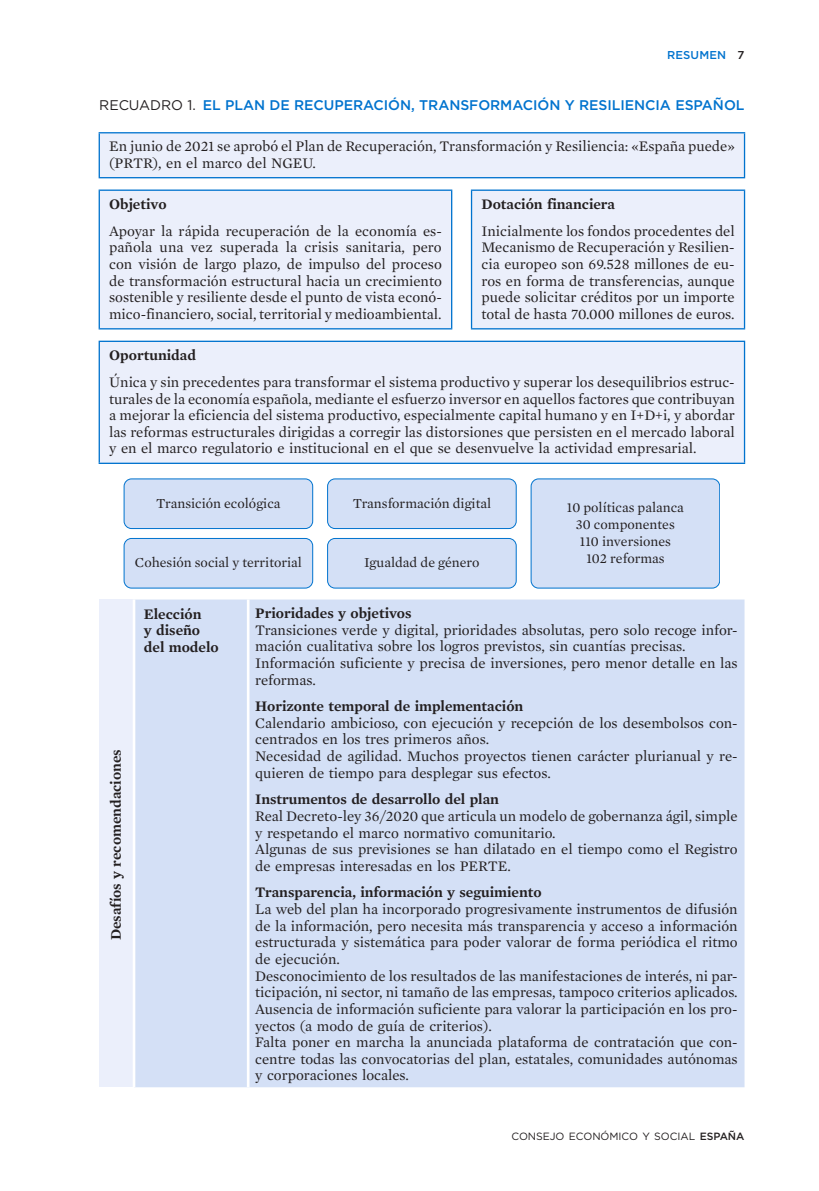
<style>
.page{position:relative;width:819px;height:1191px;background:#fff}
.page>*{position:absolute;margin:0;border:0;box-sizing:border-box;transform-origin:0 0}
.t1{font:14.88px/16.6px "Mercury Text G1";color:#231f20}
.t2{font:600 14.88px/16.6px "Mercury Text G1";color:#231f20}
.t3{font:14px/16.8px "Mercury Text G1";color:#231f20;text-align:center}
.t4{font:500 14px "Gotham";letter-spacing:-.005em;color:#0073ce}
.t5{font:500 11.38px "Gotham";letter-spacing:.01em;color:#0073ce}
.t6{font:10.5px "Gotham";letter-spacing:-.005em;color:#231f20}
.s1{color:#231f20}
.s2{font-weight:400;color:#231f20}
.s3{font-weight:500}
</style>
<div class="page">
<div style="left:99px;top:133px;width:645px;height:45px;background:#ebeffb"></div>
<hr style="left:99px;top:132px;width:646px;height:1px;background:#0073ce">
<hr style="left:99px;top:133px;width:1px;height:44px;background:#0073ce">
<hr style="left:743px;top:133px;width:2px;height:44px;background:#0073ce">
<hr style="left:99px;top:177px;width:646px;height:1px;background:#0073ce">
<div style="left:100px;top:190px;width:643px;height:139px;background:#ebeffb"></div>
<hr style="left:99px;top:189px;width:353px;height:2px;background:#0073ce">
<hr style="left:99px;top:191px;width:1px;height:137px;background:#0073ce">
<hr style="left:471px;top:189px;width:274px;height:2px;background:#0073ce">
<hr style="left:743px;top:191px;width:2px;height:137px;background:#0073ce">
<hr style="left:99px;top:328px;width:353px;height:1px;background:#0073ce">
<hr style="left:471px;top:328px;width:274px;height:1px;background:#0073ce">
<hr style="left:451px;top:191px;width:1px;height:137px;background:#0073ce">
<hr style="left:471px;top:191px;width:1px;height:137px;background:#0073ce">
<div style="left:99px;top:341px;width:645px;height:122px;background:#ebeffb"></div>
<hr style="left:99px;top:341px;width:646px;height:1px;background:#0073ce">
<hr style="left:99px;top:342px;width:1px;height:120px;background:#0073ce">
<hr style="left:743px;top:342px;width:2px;height:120px;background:#0073ce">
<hr style="left:99px;top:462px;width:646px;height:2px;background:#0073ce">
<div style="left:124px;top:479px;width:189px;height:49px;background:#d4e0f6;border-radius:7px"></div>
<div style="left:124px;top:478px;width:189px;height:51px;border:1px solid #0073ce;border-radius:7px"></div>
<div style="left:327px;top:479px;width:189px;height:49px;background:#d4e0f6;border-radius:7px"></div>
<div style="left:327px;top:478px;width:189px;height:51px;border:1px solid #0073ce;border-radius:7px"></div>
<div style="left:124px;top:538px;width:189px;height:50px;background:#d4e0f6;border-radius:7px"></div>
<div style="left:124px;top:538px;width:189px;height:50px;border:1px solid #0073ce;border-radius:7px"></div>
<div style="left:327px;top:538px;width:189px;height:50px;background:#d4e0f6;border-radius:7px"></div>
<div style="left:327px;top:538px;width:189px;height:50px;border:1px solid #0073ce;border-radius:7px"></div>
<div style="left:531px;top:479px;width:188px;height:109px;background:#d4e0f6;border-radius:7px"></div>
<div style="left:531px;top:478px;width:189px;height:110px;border:1px solid #0073ce;border-radius:7px"></div>
<div style="left:99px;top:599px;width:35px;height:488px;background:#ebeffb"></div>
<div style="left:135px;top:599px;width:609px;height:488px;background:#d4e0f6"></div>
<hr style="left:133px;top:599px;width:2px;height:488px;background:#fff">
<hr style="left:247px;top:599px;width:2px;height:488px;background:#fff">
<p class="t5" style="left:667px;top:47px;width:79px">RESUMEN <span class="s1">7</span></p>
<p class="t4" style="left:99px;top:96px;width:646px"><span class="s2">RECUADRO 1.</span> EL PLAN DE RECUPERACIÓN, TRANSFORMACIÓN Y RESILIENCIA ESPAÑOL</p>
<p class="t1" style="left:109px;top:138px;width:627px">En junio de 2021 se aprobó el Plan de Recuperación, Transformación y Resiliencia: «España puede» (PRTR), en el marco del NGEU.</p>
<p class="t2" style="left:109px;top:196px;width:59px">Objetivo</p>
<p class="t1" style="left:109px;top:222px;width:334px;text-align:justify">Apoyar la rápida recuperación de la economía es&shy;pañola una vez superada la crisis sanitaria, pero con visión de largo plazo, de impulso del proceso de transformación estructural hacia un crecimiento sostenible y resiliente desde el punto de vista econó&shy;mico-financiero, social, territorial y medioambiental.</p>
<p class="t2" style="left:481px;top:196px;width:135px">Dotación financiera</p>
<p class="t1" style="left:481px;top:223px;width:255px;text-align:justify">Inicialmente los fondos procedentes del Mecanismo de Recuperación y Resilien&shy;cia europeo son 69.528 millones de eu&shy;ros en forma de transferencias, aunque puede solicitar créditos por un importe total de hasta 70.000 millones de euros.</p>
<p class="t2" style="left:109px;top:347px;width:88px">Oportunidad</p>
<p class="t1" style="left:109px;top:374px;width:627px;text-align:justify">Única y sin precedentes para transformar el sistema productivo y superar los desequilibrios estruc&shy;turales de la economía española, mediante el esfuerzo inversor en aquellos factores que contribuyan a mejorar la eficiencia del sistema productivo, especialmente capital humano y en I+D+i, y abordar las reformas estructurales dirigidas a corregir las distorsiones que persisten en el mercado laboral y en el marco regulatorio e institucional en el que se desenvuelve la actividad empresarial.</p>
<p class="t3" style="left:156px;top:494px;width:126px">Transición ecológica</p>
<p class="t3" style="left:353px;top:494px;width:140px">Transformación digital</p>
<p class="t3" style="left:135px;top:554px;width:168px">Cohesión social y territorial</p>
<p class="t3" style="left:364px;top:554px;width:117px">Igualdad de género</p>
<p class="t3" style="left:567px;top:499px;width:119px">10 políticas palanca<br>30 componentes<br>110 inversiones<br>102 reformas</p>
<p class="t2" style="left:107px;top:940px;width:192px;rotate:-90deg">Desafíos y recomendaciones</p>
<p class="t2" style="left:144px;top:605px;width:76px">Elección<br>y diseño del modelo</p>
<p class="t2" style="left:255px;top:605px;width:158px">Prioridades y objetivos</p>
<p class="t1" style="left:255px;top:621px;width:484px">Transiciones verde y digital, prioridades absolutas, pero solo recoge infor&shy;mación cualitativa sobre los logros previstos, sin cuantías precisas.<br>Información suficiente y precisa de inversiones, pero menor detalle en las reformas.</p>
<p class="t2" style="left:255px;top:698px;width:270px">Horizonte temporal de implementación</p>
<p class="t1" style="left:255px;top:714px;width:484px">Calendario ambicioso, con ejecución y recepción de los desembolsos con&shy;centrados en los tres primeros años.<br>Necesidad de agilidad. Muchos proyectos tienen carácter plurianual y re&shy;quieren de tiempo para desplegar sus efectos.</p>
<p class="t2" style="left:255px;top:791px;width:245px">Instrumentos de desarrollo del plan</p>
<p class="t1" style="left:255px;top:807px;width:484px">Real Decreto-ley 36/2020 que articula un modelo de gobernanza ágil, simple y respetando el marco normativo comunitario.<br>Algunas de sus previsiones se han dilatado en el tiempo como el Registro de empresas interesadas en los PERTE.</p>
<p class="t2" style="left:255px;top:884px;width:288px">Transparencia, información y seguimiento</p>
<p class="t1" style="left:255px;top:901px;width:484px">La web del plan ha incorporado progresivamente instrumentos de difusión de la información, pero necesita más transparencia y acceso a información estructurada y sistemática para poder valorar de forma periódica el ritmo de ejecución.<br>Desconocimiento de los resultados de las manifestaciones de interés, ni par&shy;ticipación, ni sector, ni tamaño de las empresas, tampoco criterios aplicados.<br>Ausencia de información suficiente para valorar la participación en los pro&shy;yectos (a modo de guía de criterios).<br>Falta poner en marcha la anunciada plataforma de contratación que con&shy;centre todas las convocatorias del plan, estatales, comunidades autónomas y corporaciones locales.</p>
<p class="t6" style="left:511px;top:1129px;width:234px">CONSEJO ECONÓMICO Y SOCIAL <span class="s3">ESPAÑA</span></p>
</div>
